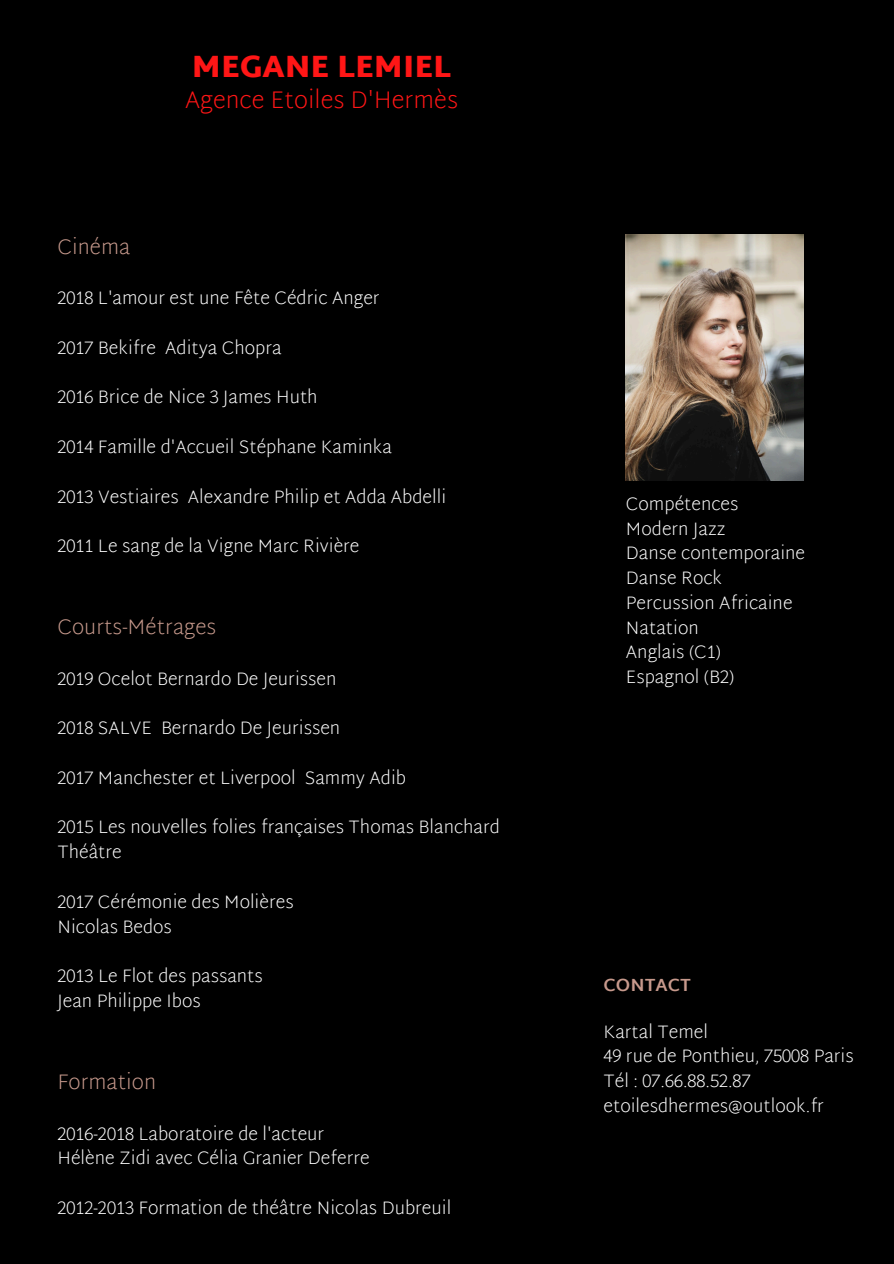
<style>
.page{position:relative;width:894px;height:1264px;background:#fff}
.page>*{position:absolute;margin:0;border:0;box-sizing:border-box;transform-origin:0 0}
.t1{font:900 31.5px "Martel Sans";color:#ff1616}
.t2{font:200 24px "Martel Sans";color:#ff1616}
.t3{font:200 21px "Martel Sans";color:#c7998c}
.t4{font:200 18px "Martel Sans";color:#fff}
.t5{font:700 18px "Martel Sans";color:#c7998c}
</style>
<div class="page">
<div style="left:0;top:0;width:893px;height:1263px;background:#000"></div>
<img style="left:625px;top:234px;width:178px;height:246px">
<h2 class="t1" style="left:192px;top:48px;width:260px">MEGANE LEMIEL</h2>
<h3 class="t2" style="left:185px;top:86px;width:274px">Agence Etoiles D'Hermès</h3>
<p class="t3" style="left:57px;top:234px;width:74px">Cinéma</p>
<p class="t4" style="left:57px;top:288px;width:323px">2018 L'amour est une Fête Cédric Anger</p>
<p class="t4" style="left:57px;top:337px;width:226px">2017 Bekifre Aditya Chopra</p>
<h3 class="t4" style="left:57px;top:387px;width:262px">2016 Brice de Nice 3 James Huth</h3>
<p class="t4" style="left:57px;top:436px;width:336px">2014 Famille d'Accueil Stéphane Kaminka</p>
<p class="t4" style="left:57px;top:486px;width:390px">2013 Vestiaires Alexandre Philip et Adda Abdelli</p>
<p class="t4" style="left:57px;top:535px;width:303px">2011 Le sang de la Vigne Marc Rivière</p>
<p class="t3" style="left:57px;top:614px;width:160px">Courts-Métrages</p>
<p class="t4" style="left:57px;top:668px;width:280px">2019 Ocelot Bernardo De Jeurissen</p>
<p class="t4" style="left:57px;top:717px;width:284px">2018 SALVE Bernardo De Jeurissen</p>
<p class="t4" style="left:57px;top:767px;width:350px">2017 Manchester et Liverpool Sammy Adib</p>
<p class="t4" style="left:57px;top:816px;width:444px">2015 Les nouvelles folies françaises Thomas Blanchard</p>
<p class="t4" style="left:57px;top:841px;width:66px">Théâtre</p>
<p class="t4" style="left:57px;top:891px;width:238px">2017 Cérémonie des Molières</p>
<p class="t4" style="left:57px;top:915px;width:116px">Nicolas Bedos</p>
<p class="t4" style="left:57px;top:965px;width:207px">2013 Le Flot des passants</p>
<h4 class="t4" style="left:57px;top:990px;width:145px">Jean Philippe Ibos</h4>
<p class="t3" style="left:57px;top:1069px;width:100px">Formation</p>
<p class="t4" style="left:57px;top:1122px;width:268px">2016-2018 Laboratoire de l'acteur</p>
<p class="t4" style="left:57px;top:1147px;width:314px">Hélène Zidi avec Célia Granier Deferre</p>
<p class="t4" style="left:57px;top:1197px;width:395px">2012-2013 Formation de théâtre Nicolas Dubreuil</p>
<p class="t4" style="left:625px;top:493px;width:114px">Compétences</p>
<h3 class="t4" style="left:625px;top:518px;width:101px">Modern Jazz</h3>
<p class="t4" style="left:625px;top:542px;width:181px">Danse contemporaine</p>
<p class="t4" style="left:625px;top:567px;width:98px">Danse Rock</p>
<p class="t4" style="left:625px;top:592px;width:168px">Percussion Africaine</p>
<p class="t4" style="left:625px;top:617px;width:74px">Natation</p>
<p class="t4" style="left:625px;top:641px;width:97px">Anglais (C1)</p>
<p class="t4" style="left:625px;top:666px;width:110px">Espagnol (B2)</p>
<p class="t5" style="left:603px;top:974px;width:89px">CONTACT</p>
<p class="t4" style="left:603px;top:1020px;width:106px">Kartal Temel</p>
<p class="t4" style="left:603px;top:1045px;width:252px">49 rue de Ponthieu, 75008 Paris</p>
<p class="t4" style="left:603px;top:1070px;width:149px">Tél : 07.66.88.52.87</p>
<p class="t4" style="left:603px;top:1095px;width:222px">etoilesdhermes@outlook.fr</p>
</div>
